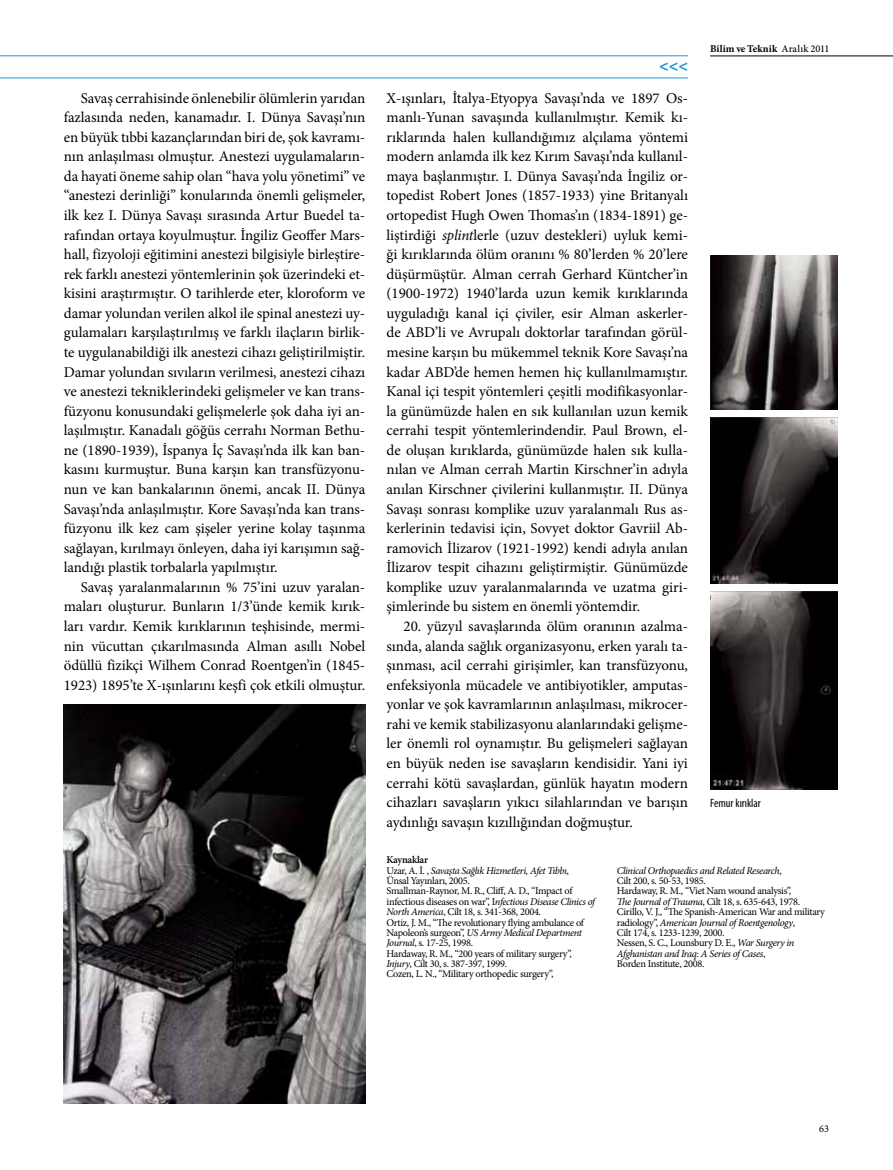
<style>
.page{position:relative;width:893px;height:1170px;background:#fff}
.page>*{position:absolute;margin:0;border:0;box-sizing:border-box;transform-origin:0 0}
.t1{font:700 16.2px "Myriad Pro";color:#1c9ad6}
.t2{font:15px/19.5px "Minion Pro";letter-spacing:-.005em;color:#000;text-align:justify}
.t3{font:condensed 12px "Myriad Pro";color:#000}
.t4{font:10.35px/10.4px "Minion Pro";letter-spacing:-.03em;color:#000}
.t5{font:700 10.35px "Minion Pro";letter-spacing:.005em;color:#000}
.s1{font-weight:500}
.s2{font-style:italic}
.s3{font-weight:600}
</style>
<div class="page">
<hr style="left:0;top:78px;width:688px;height:1px;background:#1c9ad6">
<hr style="left:0;top:56px;width:688px;height:1px;background:#1c9ad6">
<hr style="left:710px;top:56px;width:183px;height:1px;background:#000">
<img style="left:64px;top:704px;width:301px;height:399px">
<img style="left:710px;top:255px;width:128px;height:154px">
<img style="left:710px;top:417px;width:128px;height:166px">
<img style="left:710px;top:591px;width:128px;height:198px">
<p class="t2" style="left:64px;top:88px;width:303px;text-indent:17px">Savaş cerrahisinde önlenebilir ölümlerin yarıdan fazlasında neden, kanamadır. I. Dünya Savaşı’nın en büyük tıbbi kazançlarından biri de, şok kavramı&shy;nın anlaşılması olmuştur. Anestezi uygulamaların&shy;da hayati öneme sahip olan “hava yolu yönetimi” ve “anestezi derinliği” konularında önemli gelişmeler, ilk kez I. Dünya Savaşı sırasında Artur Buedel ta&shy;rafından ortaya koyulmuştur. İngiliz Geoffer Mars&shy;hall, fizyoloji eğitimini anestezi bilgisiyle birleştire&shy;rek farklı anestezi yöntemlerinin şok üzerindeki et&shy;kisini araştırmıştır. O tarihlerde eter, kloroform ve damar yolundan verilen alkol ile spinal anestezi uy&shy;gulamaları karşılaştırılmış ve farklı ilaçların birlik&shy;te uygulanabildiği ilk anestezi cihazı geliştirilmiştir.<br>Damar yolundan sıvıların verilmesi, anestezi cihazı ve anestezi tekniklerindeki gelişmeler ve kan trans&shy;füzyonu konusundaki gelişmelerle şok daha iyi an&shy;laşılmıştır. Kanadalı göğüs cerrahı Norman Bethu&shy;ne (1890-1939), İspanya İç Savaşı’nda ilk kan ban&shy;kasını kurmuştur. Buna karşın kan transfüzyonu&shy;nun ve kan bankalarının önemi, ancak II. Dünya Savaşı’nda anlaşılmıştır. Kore Savaşı’nda kan trans&shy;füzyonu ilk kez cam şişeler yerine kolay taşınma sağlayan, kırılmayı önleyen, daha iyi karışımın sağ&shy;landığı plastik torbalarla yapılmıştır.</p>
<p class="t2" style="left:64px;top:577px;width:303px;text-indent:17px">Savaş yaralanmalarının % 75’ini uzuv yaralan&shy;maları oluşturur. Bunların 1/3’ünde kemik kırık&shy;ları vardır. Kemik kırıklarının teşhisinde, mermi&shy;nin vücuttan çıkarılmasında Alman asıllı Nobel ödüllü fizikçi Wilhem Conrad Roentgen’in (1845- 1923) 1895’te X-ışınlarını keşfi çok etkili olmuştur.</p>
<p class="t1" style="left:659px;top:55px;width:30px">&lt;&lt;&lt;</p>
<p class="t5" style="left:710px;top:41px;width:121px">Bilim ve Teknik <span class="s1">Aralık 2011</span></p>
<p class="t2" style="left:387px;top:88px;width:303px">X-ışınları, İtalya-Etyopya Savaşı’nda ve 1897 Os&shy;manlı-Yunan savaşında kullanılmıştır. Kemik kı&shy;rıklarında halen kullandığımız alçılama yöntemi modern anlamda ilk kez Kırım Savaşı’nda kullanıl&shy;maya başlanmıştır. I. Dünya Savaşı’nda İngiliz or&shy;topedist Robert Jones (1857-1933) yine Britanyalı ortopedist Hugh Owen Thomas’ın (1834-1891) ge&shy;liştirdiği <span class="s2">splint</span>lerle (uzuv destekleri) uyluk kemi&shy;ği kırıklarında ölüm oranını % 80’lerden % 20’lere düşürmüştür. Alman cerrah Gerhard Küntcher’in (1900-1972) 1940’larda uzun kemik kırıklarında uyguladığı kanal içi çiviler, esir Alman askerler&shy;de ABD’li ve Avrupalı doktorlar tarafından görül&shy;mesine karşın bu mükemmel teknik Kore Savaşı’na kadar ABD’de hemen hemen hiç kullanılmamıştır.<br>Kanal içi tespit yöntemleri çeşitli modifikasyonlar&shy;la günümüzde halen en sık kullanılan uzun kemik cerrahi tespit yöntemlerindendir. Paul Brown, el&shy;de oluşan kırıklarda, günümüzde halen sık kulla&shy;nılan ve Alman cerrah Martin Kirschner’in adıyla anılan Kirschner çivilerini kullanmıştır. II. Dünya Savaşı sonrası komplike uzuv yaralanmalı Rus as&shy;kerlerinin tedavisi için, Sovyet doktor Gavriil Ab&shy;ramovich İlizarov (1921-1992) kendi adıyla anılan İlizarov tespit cihazını geliştirmiştir. Günümüzde komplike uzuv yaralanmalarında ve uzatma giri&shy;şimlerinde bu sistem en önemli yöntemdir.</p>
<p class="t2" style="left:387px;top:616px;width:303px;text-indent:17px">20. yüzyıl savaşlarında ölüm oranının azalma&shy;sında, alanda sağlık organizasyonu, erken yaralı ta&shy;şınması, acil cerrahi girişimler, kan transfüzyonu, enfeksiyonla mücadele ve antibiyotikler, amputas&shy;yonlar ve şok kavramlarının anlaşılması, mikrocer&shy;rahi ve kemik stabilizasyonu alanlarındaki gelişme&shy;ler önemli rol oynamıştır. Bu gelişmeleri sağlayan en büyük neden ise savaşların kendisidir. Yani iyi cerrahi kötü savaşlardan, günlük hayatın modern cihazları savaşların yıkıcı silahlarından ve barışın aydınlığı savaşın kızıllığından doğmuştur.</p>
<p class="t4" style="left:387px;top:854px;width:210px"><span class="s3">Kaynaklar<br></span>Uzar, A. İ. , <span class="s2">Savaşta Sağlık Hizmetleri, Afet Tıbbı</span>,<br>Ünsal Yayınları, 2005.<br>Smallman-Raynor, M. R., Cliff, A. D., “Impact of infectious diseases on war”, I<span class="s2">nfectious Disease Clinics of North America</span>, Cilt 18, s. 341-368, 2004.<br>Ortiz, J. M., “The revolutionary flying ambulance of Napoleon’s surgeon”, <span class="s2">US Army Medical Department Journal</span>, s. 17-25, 1998.<br>Hardaway, R. M., “200 years of military surgery”, <span class="s2">Injury</span>, Cilt 30, s. 387-397, 1999.<br>Cozen, L. N., “Military orthopedic surgery”,</p>
<p class="t4" style="left:617px;top:865px;width:210px"><span class="s2">Clinical Orthopaedics and Related Research</span>,<br>Cilt 200, s. 50-53, 1985.<br>Hardaway, R. M., “Viet Nam wound analysis”,<br><span class="s2">The Journal of Trauma</span>, Cilt 18, s. 635-643, 1978.<br>Cirillo, V. J., “The Spanish-American War and military radiology”, <span class="s2">American Journal of Roentgenology</span>,<br>Cilt 174, s. 1233-1239, 2000.<br>Nessen, S. C., Lounsbury D. E., <span class="s2">War Surgery in Afghanistan and Iraq: A Series of Cases</span>,<br>Borden Institute, 2008.</p>
<p class="t3" style="left:710px;top:795px;width:52px">Femur kırıklar</p>
<p class="t4" style="left:819px;top:1123px;width:11px">63</p>
</div>
